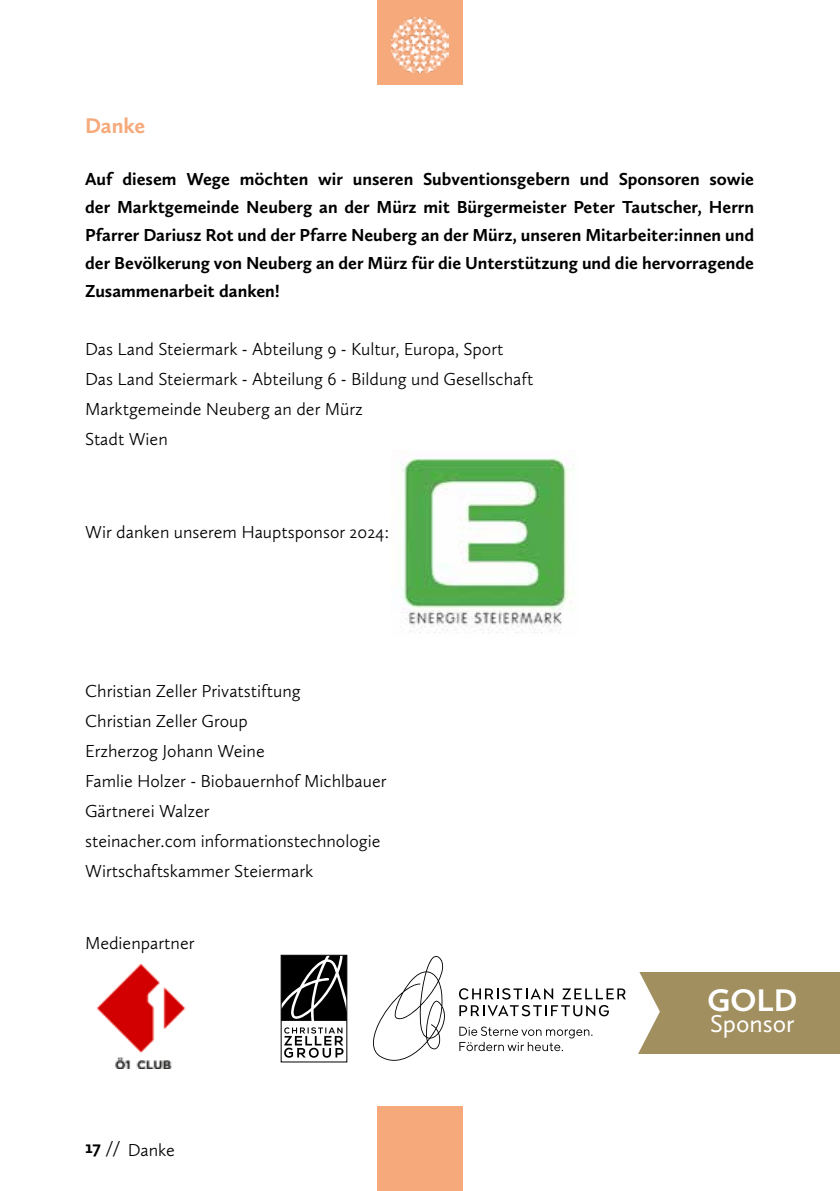
<style>
.page{position:relative;width:840px;height:1191px;background:#fff}
.page>*{position:absolute;margin:0;border:0;box-sizing:border-box;transform-origin:0 0}
.t1{font:700 32.4px "Calluna Sans";color:#fff}
.t2{font:25.2px "Calluna Sans";color:#fff}
.t3{font:700 22px "Calluna Sans";letter-spacing:-.005em;color:#f6a97b}
.t4{font:300 18px/30px "Calluna Sans";color:#000}
.t5{font:700 18px/28px "Calluna Sans";color:#000;text-align:justify}
.s1{font-weight:300}
</style>
<div class="page">
<div style="left:377px;top:1106px;width:85px;height:85px;background:#f6a97b"></div>
<div style="left:377px;top:0;width:85px;height:85px;background:#f6a97b"></div>
<img style="left:391px;top:17px;width:57px;height:55px">
<img style="left:401px;top:457px;width:173px;height:176px">
<img style="left:96px;top:964px;width:90px;height:104px">
<div style="left:626px;top:972px;width:213px;height:81px;background:#a18f5f"></div>
<svg style="left:459px;top:972px;width:200px;height:166px"></svg>
<svg style="left:373px;top:956px;width:72px;height:105px"></svg>
<svg style="left:283px;top:957px;width:62px;height:64px;background:#313131"></svg>
<svg style="left:284px;top:1027px;width:60px;height:30px"></svg>
<div style="left:281px;top:955px;width:66px;height:107px;border:1px solid #000"></div>
<p class="t3" style="left:85px;top:112px;width:62px">Danke</p>
<p class="t5" style="left:85px;top:164px;width:670px">Auf diesem Wege möchten wir unseren Subventionsgebern und Sponsoren sowie der Marktgemeinde Neuberg an der Mürz mit Bürgermeister Peter Tautscher, Herrn Pfarrer Dariusz Rot und der Pfarre Neuberg an der Mürz, unseren Mitarbeiter:innen und der Bevölkerung von Neuberg an der Mürz für die Unterstützung und die hervorragende Zusammenarbeit danken!</p>
<p class="t4" style="left:85px;top:334px;width:449px">Das Land Steiermark - Abteilung 9 - Kultur, Europa, Sport Das Land Steiermark - Abteilung 6 - Bildung und Gesellschaft Marktgemeinde Neuberg an der Mürz<br>Stadt Wien</p>
<p class="t4" style="left:85px;top:517px;width:305px">Wir danken unserem Hauptsponsor 2024:</p>
<p class="t4" style="left:85px;top:675px;width:303px">Christian Zeller Privatstiftung<br>Christian Zeller Group<br>Erzherzog Johann Weine<br>Famlie Holzer - Biobauernhof Michlbauer<br>Gärtnerei Walzer<br>steinacher.com informationstechnologie<br>Wirtschaftskammer Steiermark</p>
<p class="t4" style="left:85px;top:927px;width:111px">Medienpartner</p>
<p class="t5" style="left:85px;top:1133px;width:37px">17 <span class="s1">//</span></p>
<p class="t4" style="left:128px;top:1135px;width:49px">Danke</p>
<h1 class="t1" style="left:707px;top:980px;width:91px">GOLD</h1>
<h2 class="t2" style="left:709px;top:1008px;width:86px">Sponsor</h2>
</div>
